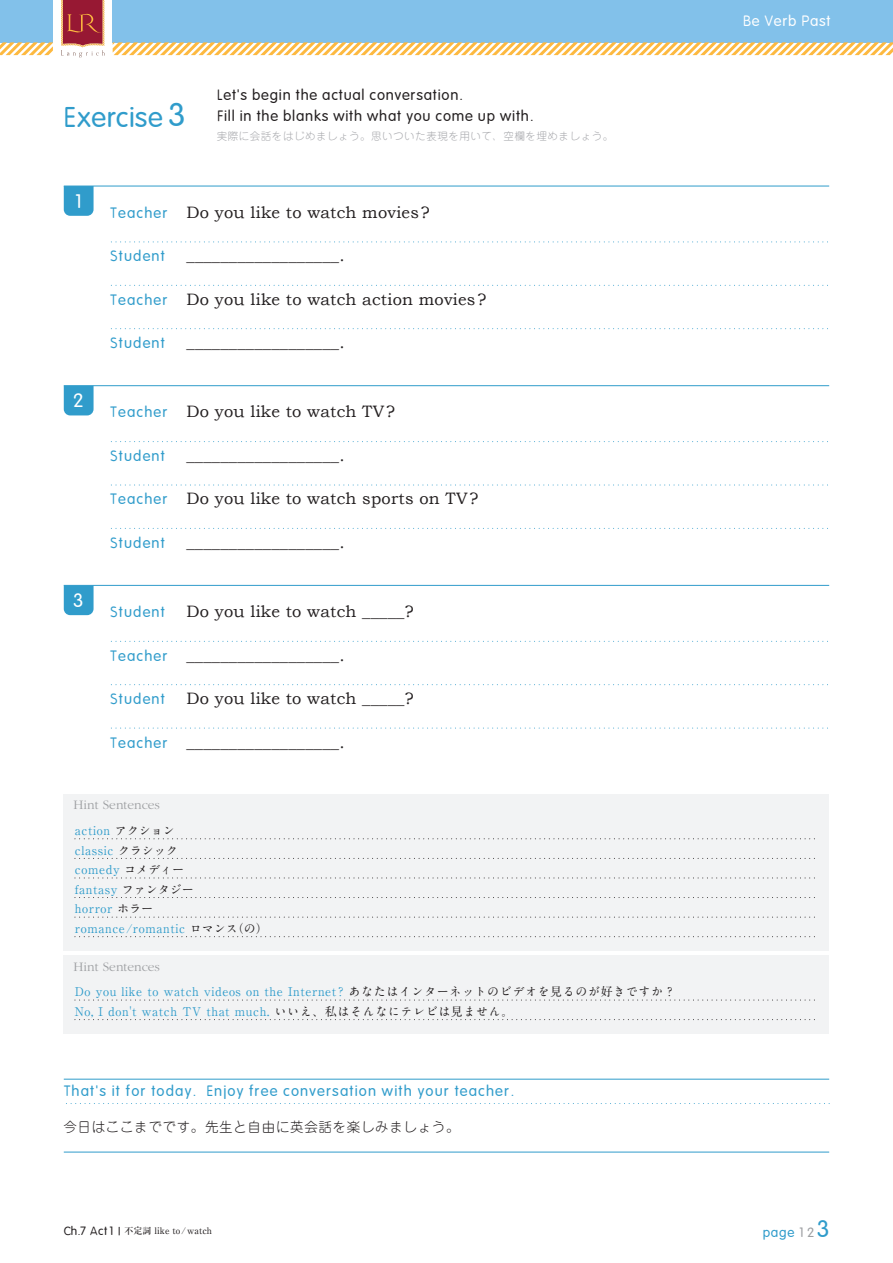
<style>
.page{position:relative;width:893px;height:1263px;background:#fff}
.page>*{position:absolute;margin:0;border:0;box-sizing:border-box;transform-origin:0 0}
.t1{font:28.5px "Vagabond";letter-spacing:.025em;color:#309ccb}
.t2{font:19.5px "Vagabond";color:#fff}
.t3{font:16.5px "Bookman Old Style";letter-spacing:.015em;color:#231f20}
.t4{font:15px "Vagabond";letter-spacing:.075em;color:#309ccb}
.t5{font:15px/21px "Vagabond";letter-spacing:.05em;color:#231f20}
.t6{font:15px "Vagabond";letter-spacing:.05em;color:#fff}
.t7{font:300 13.5px "Jun 101 Pro";letter-spacing:.05em;color:#231f20}
.t8{font:300 13.5px "Garamond";color:#9d9fa2}
.t9{font:13.5px "Vagabond";letter-spacing:.05em;color:#309ccb}
.t10{font:700 12px/19.5px "A1 Mincho Std";letter-spacing:.05em;color:#309ccb}
.t11{font:300 10.5px "Jun 101 Pro";letter-spacing:.05em;color:#a8a9ad}
.t12{font:500 9px "Ryumin Pro";color:#231f20}
.s1{font-size:33px}
.s2{color:#231f20}
.s3{font-family:"Vagabond";font-weight:400;font-size:12px}
.s4{color:#9d9fa2}
.s5{font-size:24px}
</style>
<div class="page">
<svg style="left:0;top:0;width:893px;height:57px;background:#a3c3d2"></svg>
<div style="left:64px;top:794px;width:765px;height:156px;background:#f2f3f4"></div>
<svg style="left:75px;top:838px;width:740px;height:1px"></svg>
<svg style="left:75px;top:858px;width:740px;height:1px"></svg>
<svg style="left:75px;top:877px;width:740px;height:1px"></svg>
<svg style="left:75px;top:897px;width:740px;height:1px"></svg>
<svg style="left:75px;top:917px;width:740px;height:1px"></svg>
<svg style="left:75px;top:936px;width:740px;height:1px"></svg>
<hr style="left:64px;top:1079px;width:765px;height:1px;background:#309ccb">
<svg style="left:66px;top:1103px;width:763px;height:1px"></svg>
<hr style="left:64px;top:1152px;width:765px;height:1px;background:#309ccb">
<svg style="left:111px;top:728px;width:717px;height:1px"></svg>
<hr style="left:64px;top:186px;width:765px;height:1px;background:#309ccb">
<svg style="left:64px;top:186px;width:30px;height:30px"></svg>
<hr style="left:64px;top:385px;width:765px;height:1px;background:#309ccb">
<svg style="left:64px;top:386px;width:30px;height:29px"></svg>
<svg style="left:111px;top:328px;width:717px;height:1px"></svg>
<svg style="left:111px;top:242px;width:717px;height:1px"></svg>
<svg style="left:111px;top:285px;width:717px;height:1px"></svg>
<svg style="left:111px;top:441px;width:717px;height:1px"></svg>
<svg style="left:111px;top:485px;width:717px;height:1px"></svg>
<hr style="left:64px;top:585px;width:765px;height:1px;background:#309ccb">
<svg style="left:111px;top:528px;width:717px;height:1px"></svg>
<svg style="left:111px;top:641px;width:717px;height:1px"></svg>
<svg style="left:111px;top:684px;width:717px;height:1px"></svg>
<svg style="left:64px;top:585px;width:30px;height:30px"></svg>
<div style="left:64px;top:955px;width:765px;height:79px;background:#f2f3f4"></div>
<svg style="left:75px;top:1000px;width:740px;height:1px"></svg>
<svg style="left:75px;top:1019px;width:740px;height:1px"></svg>
<h1 class="t1" style="left:63px;top:98px;width:124px">Exercise <span class="s1">3</span></h1>
<p class="t5" style="left:217px;top:84px;width:317px">Let's begin the actual conversation.<br>Fill in the blanks with what you come up with.</p>
<p class="t11" style="left:217px;top:128px;width:398px">実際に会話をはじめましょう。思いついた表現を用いて、空欄を埋めましょう。</p>
<p class="t2" style="left:73px;top:188px;width:12px">1</p>
<p class="t2" style="left:73px;top:388px;width:12px">2</p>
<p class="t2" style="left:73px;top:588px;width:12px">3</p>
<p class="t4" style="left:111px;top:203px;width:58px">Teacher</p>
<p class="t4" style="left:111px;top:246px;width:56px">Student</p>
<p class="t4" style="left:111px;top:290px;width:58px">Teacher</p>
<p class="t4" style="left:111px;top:333px;width:56px">Student</p>
<p class="t3" style="left:186px;top:201px;width:245px">Do you like to watch movies?</p>
<p class="t3" style="left:186px;top:245px;width:160px">__________________.</p>
<p class="t3" style="left:186px;top:288px;width:301px">Do you like to watch action movies?</p>
<p class="t3" style="left:186px;top:332px;width:160px">__________________.</p>
<p class="t4" style="left:111px;top:403px;width:58px">Teacher</p>
<p class="t4" style="left:111px;top:446px;width:56px">Student</p>
<p class="t4" style="left:111px;top:490px;width:58px">Teacher</p>
<p class="t4" style="left:111px;top:533px;width:56px">Student</p>
<p class="t3" style="left:186px;top:401px;width:210px">Do you like to watch TV?</p>
<p class="t3" style="left:186px;top:445px;width:160px">__________________.</p>
<p class="t3" style="left:186px;top:488px;width:293px">Do you like to watch sports on TV?</p>
<p class="t3" style="left:186px;top:532px;width:160px">__________________.</p>
<p class="t4" style="left:111px;top:602px;width:56px">Student</p>
<p class="t4" style="left:111px;top:646px;width:58px">Teacher</p>
<p class="t4" style="left:111px;top:689px;width:56px">Student</p>
<p class="t4" style="left:111px;top:733px;width:58px">Teacher</p>
<p class="t3" style="left:186px;top:601px;width:229px">Do you like to watch _____?</p>
<p class="t3" style="left:186px;top:644px;width:160px">__________________.</p>
<p class="t3" style="left:186px;top:688px;width:229px">Do you like to watch _____?</p>
<p class="t3" style="left:186px;top:731px;width:160px">__________________.</p>
<p class="t8" style="left:74px;top:798px;width:88px">Hint Sentences</p>
<p class="t10" style="left:75px;top:819px;width:200px">action <span class="s2">アクション<br></span>classic <span class="s2">クラシック<br></span>comedy <span class="s2">コメディー<br></span>fantasy <span class="s2">ファンタジー<br></span>horror <span class="s2">ホラー<br></span>romance/romantic <span class="s2">ロマンス（の）　</span></p>
<p class="t8" style="left:74px;top:959px;width:88px">Hint Sentences</p>
<p class="t10" style="left:75px;top:980px;width:602px">Do you like to watch videos on the Internet? <span class="s2">あなたはインターネットのビデオを見るのが好きですか？<br></span>No, I don't watch TV that much. <span class="s2">いいえ、私はそんなにテレビは見ません。</span></p>
<p class="t4" style="left:64px;top:1081px;width:451px">That's it for today. Enjoy free conversation with your teacher.</p>
<p class="t7" style="left:63px;top:1116px;width:398px">今日はここまでです。先生と自由に英会話を楽しみましょう。</p>
<p class="t12" style="left:64px;top:1224px;width:150px"><span class="s3">Ch.7 Act1</span> 不定詞 like to / watch</p>
<p class="t6" style="left:743px;top:11px;width:89px">Be Verb Past</p>
<p class="t9" style="left:763px;top:1224px;width:68px">page <span class="s4">12</span><span class="s5">3</span></p>
</div>
